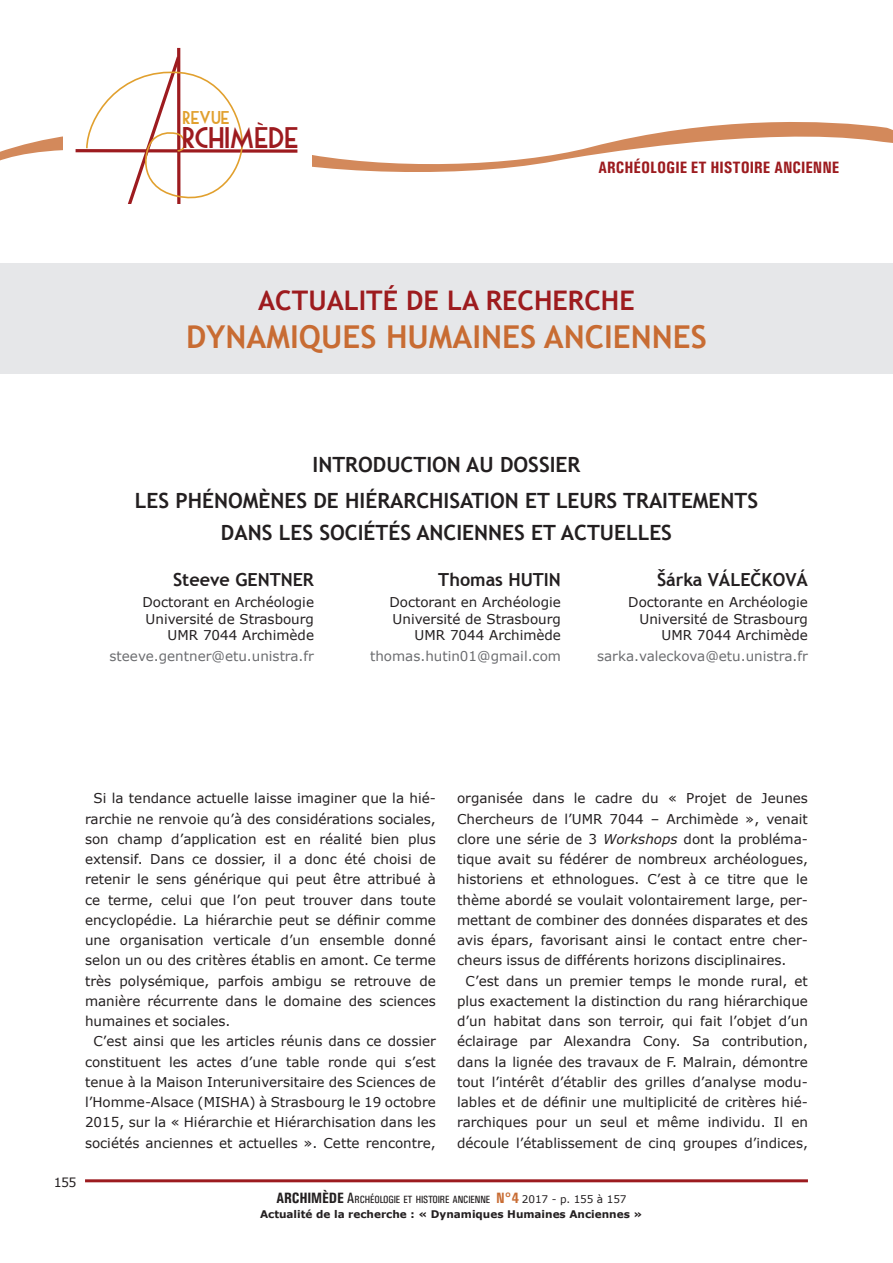
<style>
.page{position:relative;width:893px;height:1263px;background:#fff}
.page>*{position:absolute;margin:0;border:0;box-sizing:border-box;transform-origin:0 0}
.t1{font:700 31.5px "Trebuchet MS";color:#c86c33}
.t2{font:28.95px "Mouse Deco";letter-spacing:-.115em;color:#9d1b1f}
.t3{font:700 27px "Trebuchet MS";color:#9d1b1e}
.t4{font:700 21px/35.7px "Trebuchet MS";color:#231f20;text-align:center}
.t5{font:700 18px "Trebuchet MS";color:#231f20}
.t6{font:18px "Mouse Deco";letter-spacing:-.125em;color:#e1a02e}
.t7{font:700 condensed 16.5px "Univers";color:#9c1b1f}
.t8{font:13.5px/20.2px "Verdana";color:#231f20;text-align:justify}
.t9{font:13.5px "Verdana";color:#6c6d70}
.t10{font:12.6px "Verdana";color:#231f20}
.t11{font:10.5px "Univers Condensed";letter-spacing:-.015em;color:#231f20}
.t12{font:700 10.5px "Verdana";color:#231f20}
.s1{font-style:italic}
.s2{font-family:"Univers";font-weight:700;font-stretch:condensed;font-size:15px}
.s3{font-size:15px}
.s4{font-family:"Univers";font-weight:700;font-stretch:condensed;font-size:15px;color:#c86c33}
.s5{font-family:"Verdana"}
</style>
<div class="page">
<svg style="left:0;top:122px;width:893px;height:50px"></svg>
<div style="left:64px;top:20px;width:248px;height:183px;background:#fff"></div>
<svg style="left:76px;top:149px;width:221px;height:4px"></svg>
<svg style="left:85px;top:47px;width:160px;height:156px"></svg>
<hr style="left:85px;top:1179px;width:723px;height:3px;background:#9c1b1f">
<div style="left:0;top:264px;width:893px;height:110px;background:#e6e7e9"></div>
<h3 class="t6" style="left:181px;top:109px;width:51px">REVUE</h3>
<h2 class="t2" style="left:180px;top:124px;width:121px">RCHIMeDE</h2>
<p class="t7" style="left:598px;top:157px;width:243px">ARCHÉOLOGIE ET HISTOIRE ANCIENNE</p>
<h3 class="t3" style="left:258px;top:284px;width:378px">ACTUALITÉ DE LA RECHERCHE</h3>
<h1 class="t1" style="left:186px;top:317px;width:522px">DYNAMIQUES HUMAINES ANCIENNES</h1>
<h3 class="t4" style="left:135px;top:447px;width:625px">INTRODUCTION AU DOSSIER<br>LES PHÉNOMÈNES DE HIÉRARCHISATION ET LEURS TRAITEMENTS</h3>
<h3 class="t4" style="left:221px;top:514px;width:452px">DANS LES SOCIÉTÉS ANCIENNES ET ACTUELLES</h3>
<h3 class="t5" style="left:173px;top:569px;width:142px">Steeve GENTNER</h3>
<p class="t8" style="left:142px;top:594px;width:173px;line-height:16.5px;text-align:right">Doctorant en Archéologie<br>Université de Strasbourg<br>UMR 7044 Archimède</p>
<p class="t9" style="left:110px;top:647px;width:206px">steeve.gentner@etu.unistra.fr</p>
<h3 class="t5" style="left:438px;top:569px;width:124px">Thomas HUTIN</h3>
<p class="t8" style="left:389px;top:594px;width:173px;line-height:16.5px;text-align:right">Doctorant en Archéologie<br>Université de Strasbourg<br>UMR 7044 Archimède</p>
<p class="t9" style="left:370px;top:647px;width:192px">thomas.hutin01@gmail.com</p>
<h3 class="t5" style="left:657px;top:569px;width:152px">Šárka VÁLEČKOVÁ</h3>
<p class="t8" style="left:628px;top:594px;width:181px;line-height:16.5px;text-align:right">Doctorante en Archéologie<br>Université de Strasbourg<br>UMR 7044 Archimède</p>
<p class="t9" style="left:597px;top:647px;width:212px">sarka.valeckova@etu.unistra.fr</p>
<p class="t8" style="left:85px;top:788px;width:352px;text-indent:9px">Si la tendance actuelle laisse imaginer que la hié&shy;rarchie ne renvoie qu’à des considérations sociales, son champ d’application est en réalité bien plus extensif. Dans ce dossier, il a donc été choisi de retenir le sens générique qui peut être attribué à ce terme, celui que l’on peut trouver dans toute encyclopédie. La hiérarchie peut se définir comme une organisation verticale d’un ensemble donné selon un ou des critères établis en amont. Ce terme très polysémique, parfois ambigu se retrouve de manière récurrente dans le domaine des sciences humaines et sociales.</p>
<p class="t8" style="left:85px;top:1031px;width:352px;text-indent:9px">C’est ainsi que les articles réunis dans ce dossier constituent les actes d’une table ronde qui s’est tenue à la Maison Interuniversitaire des Sciences de l’Homme-Alsace (MISHA) à Strasbourg le 19 octobre 2015, sur la « Hiérarchie et Hiérarchisation dans les sociétés anciennes et actuelles ». Cette rencontre,</p>
<p class="t8" style="left:457px;top:788px;width:352px">organisée dans le cadre du « Projet de Jeunes Chercheurs de l’UMR 7044 – Archimède », venait clore une série de 3 <span class="s1">Workshops</span> dont la probléma&shy;tique avait su fédérer de nombreux archéologues, historiens et ethnologues. C’est à ce titre que le thème abordé se voulait volontairement large, per&shy;mettant de combiner des données disparates et des avis épars, favorisant ainsi le contact entre cher&shy;cheurs issus de différents horizons disciplinaires.</p>
<p class="t8" style="left:457px;top:970px;width:352px;text-indent:9px">C’est dans un premier temps le monde rural, et plus exactement la distinction du rang hiérarchique d’un habitat dans son terroir, qui fait l’objet d’un éclairage par Alexandra Cony. Sa contribution, dans la lignée des travaux de F. Malrain, démontre tout l’intérêt d’établir des grilles d’analyse modu&shy;lables et de définir une multiplicité de critères hié&shy;rarchiques pour un seul et même individu. Il en découle l’établissement de cinq groupes d’indices,</p>
<p class="t10" style="left:54px;top:1173px;width:24px">155</p>
<p class="t11" style="left:276px;top:1193px;width:352px"><span class="s2">ARCHIMÈDE</span> <span class="s3">A</span>RCHÉOLOGIE ET HISTOIRE ANCIENNE <span class="s4">N°4</span> <span class="s5">2017 - p. 155 à 157</span></p>
<p class="t12" style="left:260px;top:1207px;width:384px">Actualité de la recherche : « Dynamiques Humaines Anciennes »</p>
</div>
